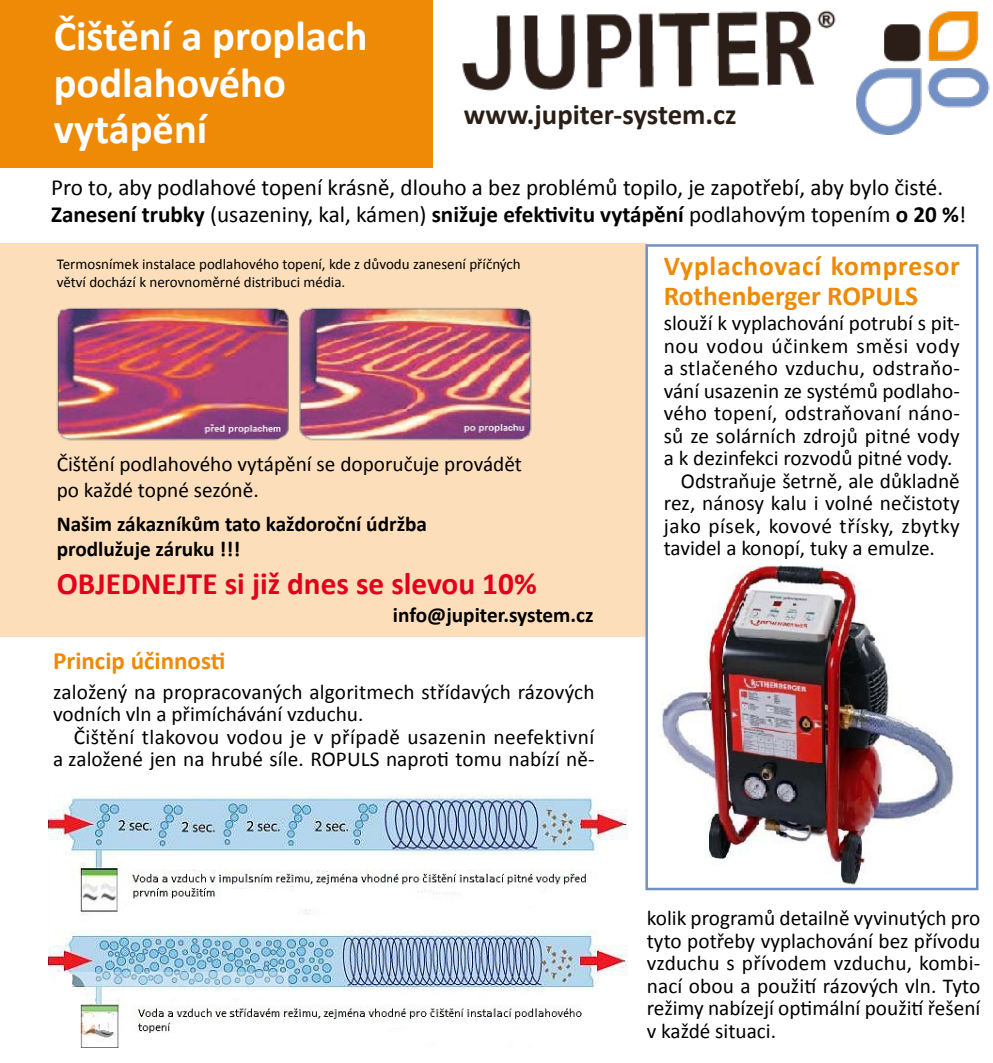
<style>
.page{position:relative;width:993px;height:1063px;background:#fff}
.page>*{position:absolute;margin:0;border:0;box-sizing:border-box;transform-origin:0 0}
.t1{font:700 42.5px/46.2px "Calibri";color:#fff}
.t2{font:700 31.25px "Calibri";color:#e2001a}
.t3{font:700 28.75px "Calibri";color:#2b1e17}
.t4{font:700 27.5px/30px "Calibri";letter-spacing:.01em;color:#ee8a05}
.t5{font:700 25px "Calibri";color:#ee8a05}
.t6{font:23.12px/27.8px "Calibri";color:#000}
.t7{font:21.25px/22.5px "Calibri";color:#000}
.t8{font:700 21.25px/25.5px "Calibri";color:#000}
.t9{font:21.25px "Calibri";letter-spacing:.025em;color:#000}
.t10{font:21.25px "Calibri";letter-spacing:.035em;color:#000}
.t11{font:15px/18px "Calibri";color:#000}
.s1{font-weight:700}
</style>
<div class="page">
<div style="left:0;top:0;width:432px;height:167px;background:#ee8a05"></div>
<div style="left:0;top:243px;width:646px;height:393px;background:#fcdebb"></div>
<img style="left:462px;top:10px;width:528px;height:125px">
<img style="left:659px;top:565px;width:295px;height:320px">
<img style="left:49px;top:794px;width:578px;height:254px">
<div style="left:645px;top:244px;width:333px;height:646px;border:2px solid #7390c4"></div>
<img style="left:56px;top:307px;width:476px;height:134px">
<h1 class="t1" style="left:54px;top:11px;width:315px">Čištění a proplach podlahového vytápění</h1>
<p class="t6" style="left:51px;top:172px;width:916px">Pro to, aby podlahové topení krásně, dlouho a bez problémů topilo, je zapotřebí, aby bylo čisté.<br><span class="s1">Zanesení trubky</span> (usazeniny, kal, kámen) <span class="s1">snižuje efektivitu vytápění</span> podlahovým topením <span class="s1">o 20 %</span>!</p>
<p class="t11" style="left:57px;top:255px;width:465px">Termosnímek instalace podlahového topení, kde z důvodu zanesení příčných větví dochází k nerovnoměrné distribuci média.</p>
<h3 class="t3" style="left:463px;top:96px;width:274px">www.jupiter-system.cz</h3>
<p class="t4" style="left:663px;top:249px;width:298px">Vyplachovací kompresor<br>Rothenberger ROPULS</p>
<p class="t7" style="left:663px;top:311px;width:297px">slouží k vyplachování potrubí s pit-</p>
<p class="t10" style="left:663px;top:332px;width:297px">nou vodou účinkem směsi vody</p>
<p class="t9" style="left:663px;top:355px;width:297px">a stlačeného vzduchu, odstraňo-</p>
<p class="t7" style="left:663px;top:378px;width:297px">vání usazenin ze systémů podlaho-</p>
<p class="t7" style="left:663px;top:401px;width:297px">vého topení, odstraňovaní náno-</p>
<p class="t7" style="left:663px;top:423px;width:297px">sů ze solárních zdrojů pitné vody</p>
<p class="t7" style="left:663px;top:446px;width:290px">a k dezinfekci rozvodů pitné vody.</p>
<p class="t7" style="left:680px;top:468px;width:280px">Odstraňuje šetrně, ale důkladně</p>
<p class="t7" style="left:663px;top:491px;width:297px">rez, nánosy kalu i volné nečistoty</p>
<p class="t9" style="left:663px;top:512px;width:297px">jako písek, kovové třísky, zbytky</p>
<p class="t7" style="left:663px;top:536px;width:273px">tavidel a konopí, tuky a emulze.</p>
<p class="t7" style="left:57px;top:450px;width:466px;line-height:25.5px">Čištění podlahového vytápění se doporučuje provádět po každé topné sezóně.</p>
<p class="t8" style="left:57px;top:510px;width:371px">Našim zákazníkům tato každoroční údržba prodlužuje záruku !!!</p>
<h2 class="t2" style="left:57px;top:564px;width:481px">OBJEDNEJTE si již dnes se slevou 10%</h2>
<p class="t8" style="left:393px;top:601px;width:202px">info@jupiter.system.cz</p>
<p class="t5" style="left:53px;top:645px;width:174px">Princip účinnosti</p>
<p class="t7" style="left:53px;top:679px;width:542px">založený na propracovaných algoritmech střídavých rázových vodních vln a přimíchávání vzduchu.</p>
<p class="t7" style="left:53px;top:724px;width:543px;text-align:right">Čištění tlakovou vodou je v případě usazenin neefektivní<br>a založené jen na hrubé síle. ROPULS naproti tomu nabízí ně-</p>
<p class="t7" style="left:646px;top:906px;width:335px;text-align:justify">kolik programů detailně vyvinutých pro tyto potřeby vyplachování bez přívodu vzduchu s přívodem vzduchu, kombi&shy;nací obou a použití rázových vln. Tyto režimy nabízejí optimální použití řešení v každé situaci.</p>
</div>
